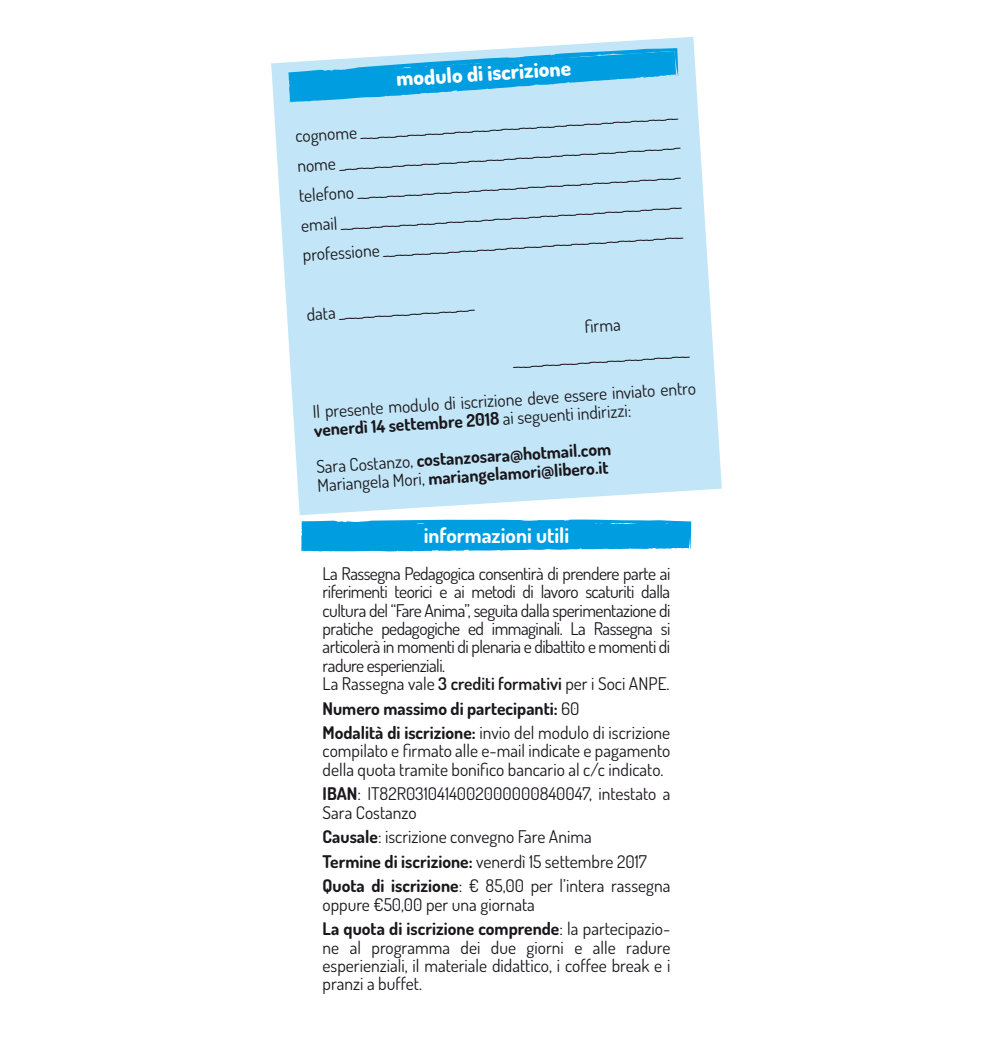
<style>
.page{position:relative;width:993px;height:1042px;background:#fff}
.page>*{position:absolute;margin:0;border:0;box-sizing:border-box;transform-origin:0 0}
.t1{font:800 21px "Dosis";color:#fff}
.t2{font:700 21px "Dosis";color:#fff}
.t3{font:17.5px/29.8px "Dosis";letter-spacing:-.01em;color:#1a171c}
.t4{font:17.5px/18.4px "Dosis";letter-spacing:-.03em;color:#1a171c}
.t5{font:700 17.5px/18.6px "Dosis";color:#1a171c}
.s1{font-weight:700}
.s2{font-weight:400}
.s3{font-weight:600}
</style>
<div class="page">
<svg style="left:271px;top:37px;width:450px;height:478px;fill:#c2e6f7"></svg>
<svg style="left:288px;top:48px;width:390px;height:55px"></svg>
<svg style="left:301px;top:519px;width:390px;height:33px"></svg>
<p class="t1" style="left:395px;top:66px;width:176px;rotate:-4deg">modulo di iscrizione</p>
<p class="t3" style="left:293px;top:122px;width:385px;rotate:-4deg">cognome ______________________________________________________ nome __________________________________________________________ telefono _______________________________________________________ email __________________________________________________________ professione ___________________________________________________</p>
<p class="t3" style="left:305px;top:299px;width:169px;rotate:-4deg">data _______________________</p>
<p class="t3" style="left:510px;top:316px;width:178px;text-align:center;rotate:-4deg">fi rma ______________________________</p>
<p class="t3" style="left:312px;top:404px;width:385px;line-height:17.7px;rotate:-4deg">Il presente modulo di iscrizione deve essere inviato entro <span class="s1">venerdì 14 settembre 2018</span> ai seguenti indirizzi:</p>
<p class="t5" style="left:315px;top:458px;width:297px;rotate:-4deg"><span class="s2">Sara Costanzo,</span> costanzosara@hotmail.com<br><span class="s2">Mariangela Mori,</span> mariangelamori@libero.it</p>
<p class="t2" style="left:423px;top:522px;width:147px">informazioni utili</p>
<p class="t4" style="left:322px;top:564px;width:349px">La Rassegna Pedagogica consentirà di prendere parte ai riferimenti teorici e ai metodi di lavoro scaturiti dalla cultura del “Fare Anima”, seguita dalla sperimentazione di pratiche pedagogiche ed immaginali. La Rassegna si articolerà in momenti di plenaria e dibattito e momenti di radure esperienziali.<br>La Rassegna vale <span class="s3">3 crediti formativi</span> per i Soci ANPE.</p>
<p class="t5" style="left:322px;top:695px;width:349px;line-height:24.5px">Numero massimo di partecipanti: <span class="s2">60<br></span>Modalità di iscrizione: <span class="s2">invio del modulo di iscrizione</span></p>
<p class="t3" style="left:322px;top:741px;width:349px;line-height:18.4px">compilato e firmato alle e-mail indicate e pagamento della quota tramite bonifico bancario al c/c indicato.</p>
<p class="t3" style="left:322px;top:784px;width:349px;line-height:18.4px"><span class="s1">IBAN</span>: IT82R0310414002000000840047, intestato a<br>Sara Costanzo</p>
<p class="t3" style="left:322px;top:824px;width:349px;line-height:24.5px"><span class="s1">Causale</span>: iscrizione convegno Fare Anima<br><span class="s1">Termine di iscrizione:</span> venerdì 15 settembre 2017<br><span class="s1">Quota di iscrizione</span>: € 85,00 per l’intera rassegna</p>
<p class="t3" style="left:322px;top:891px;width:349px;line-height:24.5px">oppure €50,00 per una giornata<br><span class="s1">La quota di iscrizione comprende</span>: la partecipazio-</p>
<p class="t3" style="left:322px;top:937px;width:349px;line-height:18.4px;text-align:justify">ne al programma dei due giorni e alle radure esperienziali, il materiale didattico, i coffee break e i pranzi a buffet.</p>
</div>
